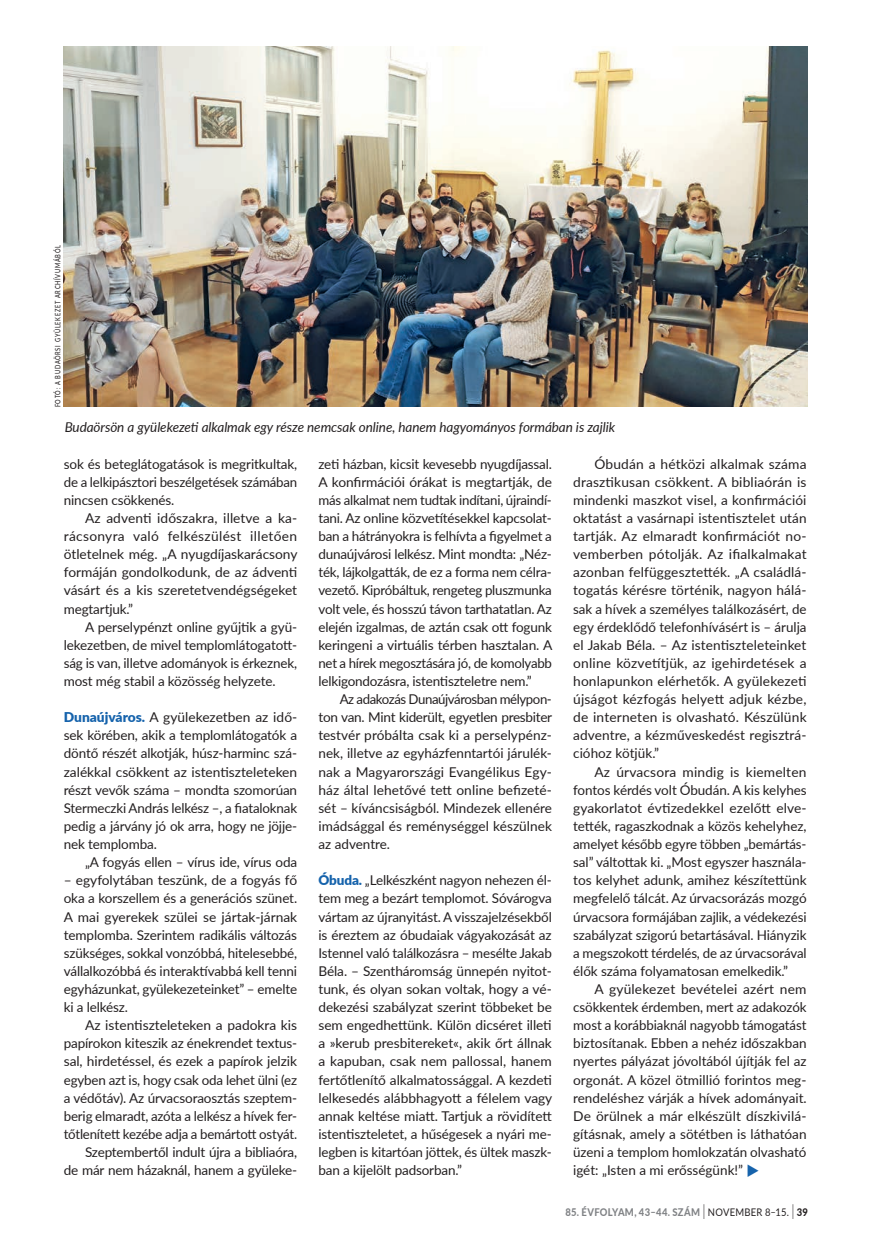
<style>
.page{position:relative;width:893px;height:1255px;background:#fff}
.page>*{position:absolute;margin:0;border:0;box-sizing:border-box;transform-origin:0 0}
.t1{font:13.5px/18.1px "Lato";letter-spacing:-.005em;color:#231f20;text-align:justify}
.t2{font:italic 13.5px "Lato";letter-spacing:-.005em;color:#231f20}
.t3{font:800 10.5px "Lato";letter-spacing:.03em;color:#808285;scale:.9 1}
.t4{font:500 7.5px "Lato";letter-spacing:.13em;color:#231f20;scale:.75 1}
.s1{font-weight:900;color:#1663ac}
.s2{color:#1663ac}
.s3{font-weight:300;font-size:21px;color:#231f20}
.s4{font-weight:400;color:#231f20}
.s5{color:#231f20}
</style>
<div class="page">
<img style="left:64px;top:47px;width:744px;height:360px">
<p class="t4" style="left:52px;top:407px;width:218px;rotate:-90deg">FOTÓ: A BUDAÖRSI GYÜLEKEZET ARCHÍVUMÁBÓL</p>
<p class="t2" style="left:65px;top:418px;width:552px">Budaörsön a gyülekezeti alkalmak egy része nemcsak online, hanem hagyományos formában is zajlik</p>
<p class="t1" style="left:64px;top:454px;width:235px">sok és beteglátogatások is megritkultak, de a lelkipásztori beszélgetések számában nincsen csökkenés.</p>
<p class="t1" style="left:64px;top:508px;width:235px;text-indent:21px">Az adventi időszakra, illetve a ka&shy;rácsonyra való felkészülést illetően ötletelnek még. „A nyugdíjaskarácsony formáján gondolkodunk, de az ádventi vásárt és a kis szeretetvendégségeket megtartjuk.”</p>
<p class="t1" style="left:64px;top:617px;width:235px;text-indent:21px">A perselypénzt online gyűjtik a gyü&shy;lekezetben, de mivel templomlátogatott&shy;ság is van, illetve adományok is érkeznek, most még stabil a közösség helyzete.</p>
<p class="t1" style="left:64px;top:707px;width:235px"><span class="s1">Dunaújváros.</span> A gyülekezetben az idő&shy;sek körében, akik a templomlátogatók a döntő részét alkotják, húsz-harminc szá&shy;zalékkal csökkent az istentiszteleteken részt vevők száma – mondta szomorúan Stermeczki András lelkész –, a fiataloknak pedig a járvány jó ok arra, hogy ne jöjje&shy;nek templomba.</p>
<p class="t1" style="left:85px;top:852px;width:214px">„A fogyás ellen – vírus ide, vírus oda</p>
<p class="t1" style="left:64px;top:870px;width:235px">– egyfolytában teszünk, de a fogyás fő oka a korszellem és a generációs szünet.<br>A mai gyerekek szülei se jártak-járnak templomba. Szerintem radikális változás szükséges, sokkal vonzóbbá, hitelesebbé, vállalkozóbbá és interaktívabbá kell tenni egyházunkat, gyülekezeteinket” – emelte ki a lelkész.</p>
<p class="t1" style="left:64px;top:1015px;width:235px;text-align:right">Az istentiszteleteken a padokra kis papírokon kiteszik az énekrendet textus&shy;sal, hirdetéssel, és ezek a papírok jelzik egyben azt is, hogy csak oda lehet ülni (ez a védőtáv). Az úrvacsoraosztás szeptem&shy;berig elmaradt, azóta a lelkész a hívek fer&shy;tőtlenített kezébe adja a bemártott ostyát.<br>Szeptembertől indult újra a bibliaóra,<br>de már nem házaknál, hanem a gyüleke-</p>
<p class="t1" style="left:318px;top:454px;width:235px">zeti házban, kicsit kevesebb nyugdíjassal.<br>A konfirmációi órákat is megtartják, de más alkalmat nem tudtak indítani, újraindí&shy;tani. Az online közvetítésekkel kapcsolat&shy;ban a hátrányokra is felhívta a figyelmet a dunaújvárosi lelkész. Mint mondta: „Néz&shy;ték, lájkolgatták, de ez a forma nem célra&shy;vezető. Kipróbáltuk, rengeteg pluszmunka volt vele, és hosszú távon tarthatatlan. Az elején izgalmas, de aztán csak ott fogunk keringeni a virtuális térben hasztalan. A net a hírek megosztására jó, de komolyabb lelkigondozásra, istentiszteletre nem.”</p>
<p class="t1" style="left:318px;top:689px;width:235px;text-indent:21px">Az adakozás Dunaújvárosban mélypon&shy;ton van. Mint kiderült, egyetlen presbiter testvér próbálta csak ki a perselypénz&shy;nek, illetve az egyházfenntartói járulék&shy;nak a Magyarországi Evangélikus Egy&shy;ház által lehetővé tett online befizeté&shy;sét – kíváncsiságból. Mindezek ellenére imádsággal és reménységgel készülnek az adventre.</p>
<p class="t1" style="left:318px;top:870px;width:235px"><span class="s1">Óbuda.</span> „Lelkészként nagyon nehezen él&shy;tem meg a bezárt templomot. Sóvárogva vártam az újranyitást. A visszajelzésekből is éreztem az óbudaiak vágyakozását az Istennel való találkozásra – mesélte Jakab Béla. – Szentháromság ünnepén nyitot&shy;tunk, és olyan sokan voltak, hogy a vé&shy;dekezési szabályzat szerint többeket be sem engedhettünk. Külön dicséret illeti a »kerub presbitereket«, akik őrt állnak a kapuban, csak nem pallossal, hanem fertőtlenítő alkalmatossággal. A kezdeti lelkesedés alábbhagyott a félelem vagy annak keltése miatt. Tartjuk a rövidített istentiszteletet, a hűségesek a nyári me&shy;legben is kitartóan jöttek, és ültek maszk&shy;ban a kijelölt padsorban.”</p>
<p class="t1" style="left:573px;top:454px;width:235px;text-align:left;text-indent:21px">Óbudán a hétközi alkalmak száma drasztikusan csökkent. A bibliaórán is mindenki maszkot visel, a konfirmációi oktatást a vasárnapi istentisztelet után tartják. Az elmaradt konfirmációt no&shy;vemberben pótolják. Az ifialkalmakat azonban felfüggesztették. „A családlá&shy;togatás kérésre történik, nagyon hálá&shy;sak a hívek a személyes találkozásért, de egy érdeklődő telefonhívásért is – árulja el Jakab Béla. – Az istentiszteleteinket online közvetítjük, az igehirdetések a honlapunkon elérhetők. A gyülekezeti újságot kézfogás helyett adjuk kézbe, de interneten is olvasható. Készülünk adventre, a kézműveskedést regisztrá&shy;cióhoz kötjük.”</p>
<p class="t1" style="left:573px;top:762px;width:235px;text-indent:21px">Az úrvacsora mindig is kiemelten fontos kérdés volt Óbudán. A kis kelyhes gyakorlatot évtizedekkel ezelőtt elve&shy;tették, ragaszkodnak a közös kehelyhez, amelyet később egyre többen „bemártás&shy;sal” váltottak ki. „Most egyszer használa&shy;tos kelyhet adunk, amihez készítettünk megfelelő tálcát. Az úrvacsorázás mozgó úrvacsora formájában zajlik, a védekezési szabályzat szigorú betartásával. Hiányzik a megszokott térdelés, de az úrvacsorával élők száma folyamatosan emelkedik.”</p>
<p class="t1" style="left:573px;top:979px;width:235px;text-indent:21px">A gyülekezet bevételei azért nem csökkentek érdemben, mert az adakozók most a korábbiaknál nagyobb támogatást biztosítanak. Ebben a nehéz időszakban nyertes pályázat jóvoltából újítják fel az orgonát. A közel ötmillió forintos meg&shy;rendeléshez várják a hívek adományait.<br>De örülnek a már elkészült díszkivilá&shy;gításnak, amely a sötétben is láthatóan üzeni a templom homlokzatán olvasható igét: „Isten a mi erősségünk!” <span class="s2">◆</span></p>
<p class="t3" style="left:566px;top:1203px;width:271px">85. ÉVFOLYAM, 43–44. SZÁM <span class="s3">I</span> <span class="s4">NOVEMBER 8–15.</span> <span class="s3">I</span> <span class="s5">39</span></p>
</div>
